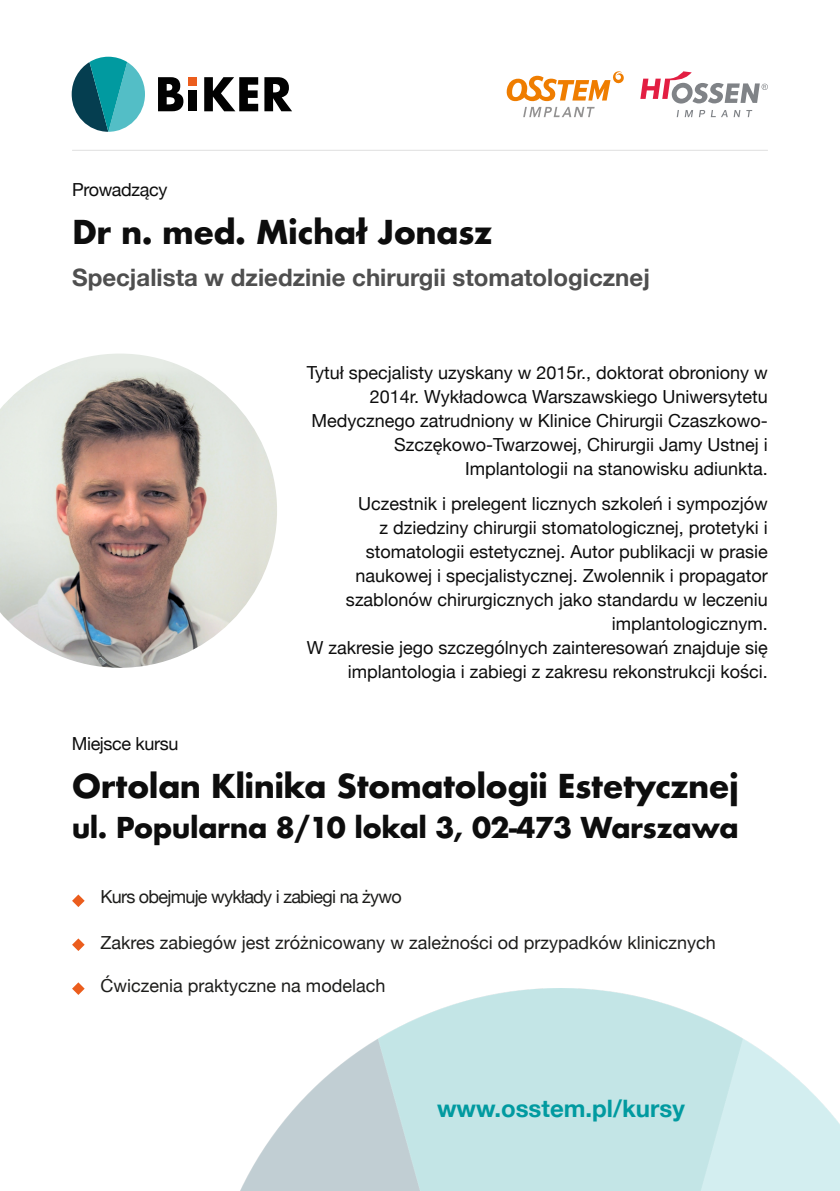
<style>
.page{position:relative;width:840px;height:1191px;background:#fff}
.page>*{position:absolute;margin:0;border:0;box-sizing:border-box;transform-origin:0 0}
.t1{font:700 32px "Futura";letter-spacing:-.02em;color:#0d0d0d}
.t2{font:700 28px "Futura";letter-spacing:-.02em;color:#0d0d0d}
.t3{font:700 24px "Helvetica Neue";color:#4f4f4f}
.t4{font:700 24px "Helvetica Neue";color:#019aa0}
.t5{font:18px/24px "Helvetica Neue";color:#0d0d0d;text-align:right}
.t6{font:18px "Helvetica Neue";color:#1d1d1b}
.t7{font:18px "Helvetica Neue";letter-spacing:-.04em;color:#1d1d1b}
.t8{font:18px "Helvetica Neue";letter-spacing:-.02em;color:#0d0d0d}
</style>
<div class="page">
<img style="left:241px;top:988px;width:598px;height:203px">
<img style="left:0;top:353px;width:277px;height:315px">
<svg style="left:72px;top:57px;width:73px;height:75px"></svg>
<svg style="left:158px;top:77px;width:25px;height:34px"></svg>
<div style="left:188px;top:90px;width:9px;height:21px;background:#010101"></div>
<svg style="left:204px;top:77px;width:54px;height:34px"></svg>
<svg style="left:264px;top:77px;width:28px;height:34px"></svg>
<div style="left:188px;top:77px;width:9px;height:9px;background:#eb5d1d"></div>
<svg style="left:72px;top:894px;width:13px;height:13px"></svg>
<svg style="left:72px;top:938px;width:13px;height:13px"></svg>
<svg style="left:72px;top:982px;width:13px;height:13px"></svg>
<hr style="left:72px;top:150px;width:695px;height:1px;background:#e5e5e5">
<svg style="left:523px;top:107px;width:71px;height:10px"></svg>
<svg style="left:506px;top:71px;width:118px;height:30px"></svg>
<svg style="left:684px;top:110px;width:8px;height:7px"></svg>
<svg style="left:699px;top:110px;width:28px;height:7px"></svg>
<svg style="left:733px;top:110px;width:18px;height:7px"></svg>
<svg style="left:640px;top:71px;width:127px;height:33px"></svg>
<p class="t8" style="left:72px;top:179px;width:97px">Prowadzący</p>
<h1 class="t1" style="left:72px;top:217px;width:421px">Dr n. med. Michał Jonasz</h1>
<h3 class="t3" style="left:72px;top:262px;width:579px">Specjalista w dziedzinie chirurgii stomatologicznej</h3>
<p class="t5" style="left:306px;top:360px;width:462px">Tytuł specjalisty uzyskany w 2015r., doktorat obroniony w 2014r. Wykładowca Warszawskiego Uniwersytetu Medycznego zatrudniony w Klinice Chirurgii Czaszkowo-Szczękowo-Twarzowej, Chirurgii Jamy Ustnej i Implantologii na stanowisku adiunkta.</p>
<p class="t5" style="left:306px;top:491px;width:462px">Uczestnik i prelegent licznych szkoleń i sympozjów<br>z dziedziny chirurgii stomatologicznej, protetyki i stomatologii estetycznej. Autor publikacji w prasie naukowej i specjalistycznej. Zwolennik i propagator szablonów chirurgicznych jako standardu w leczeniu implantologicznym.<br>W zakresie jego szczególnych zainteresowań znajduje się implantologia i zabiegi z zakresu rekonstrukcji kości.</p>
<p class="t8" style="left:72px;top:733px;width:108px">Miejsce kursu</p>
<h1 class="t1" style="left:72px;top:771px;width:668px">Ortolan Klinika Stomatologii Estetycznej</h1>
<h2 class="t2" style="left:72px;top:815px;width:668px">ul. Popularna 8/10 lokal 3, 02-473 Warszawa</h2>
<p class="t7" style="left:100px;top:886px;width:302px">Kurs obejmuje wykłady i zabiegi na żywo</p>
<p class="t6" style="left:100px;top:931px;width:616px">Zakres zabiegów jest zróżnicowany w zależności od przypadków klinicznych</p>
<p class="t6" style="left:100px;top:975px;width:286px">Ćwiczenia praktyczne na modelach</p>
<h3 class="t4" style="left:437px;top:1094px;width:249px">www.osstem.pl/kursy</h3>
</div>
